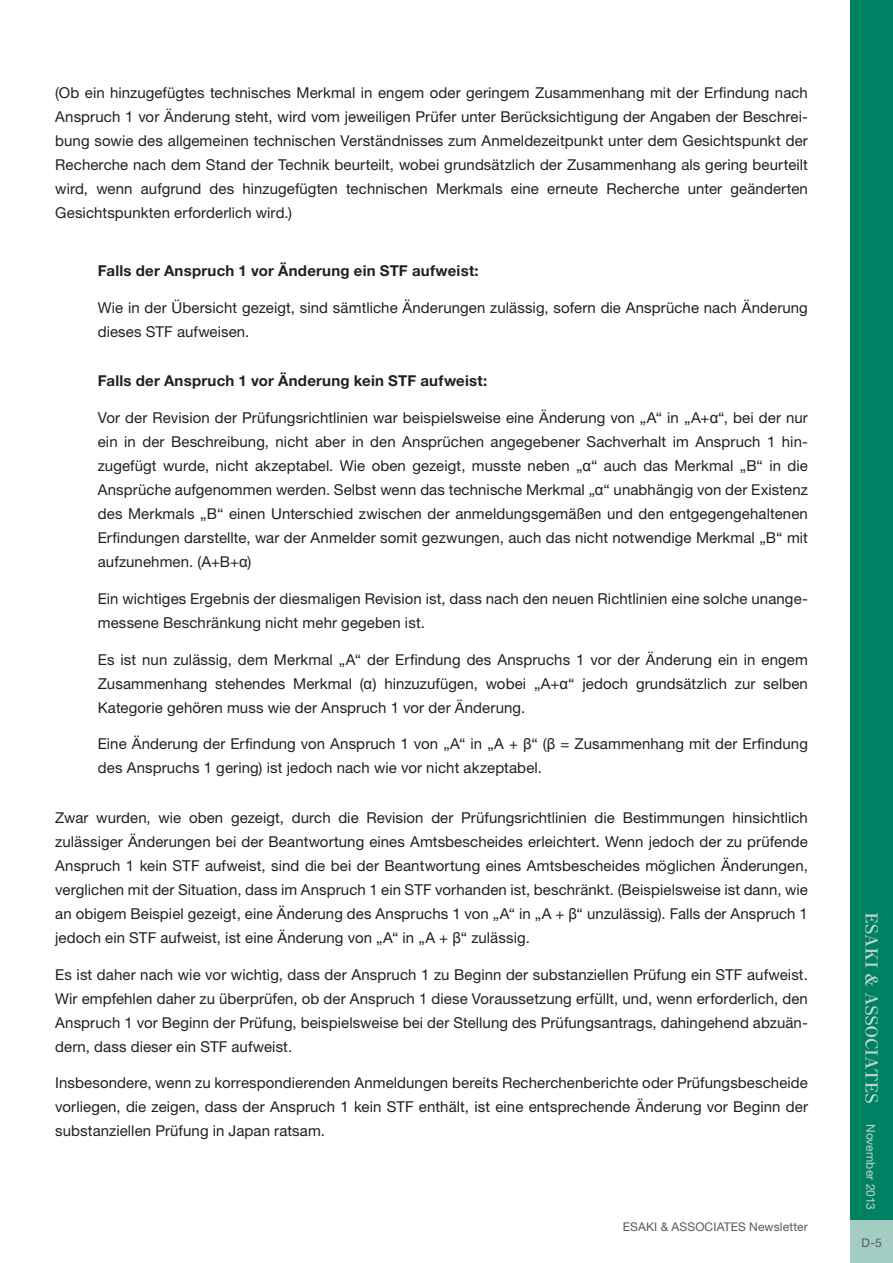
<style>
.page{position:relative;width:893px;height:1263px;background:#fff}
.page>*{position:absolute;margin:0;border:0;box-sizing:border-box;transform-origin:0 0}
.t1{font:15px/24px "Helvetica Neue LT Pro";letter-spacing:.005em;color:#231f20;text-align:justify}
.t2{font:700 15px "Helvetica Neue LT Pro";letter-spacing:.015em;color:#231f20}
.t3{font:12px "Helvetica Neue LT Pro";letter-spacing:.015em;color:#57585a}
.t4{font:12px "Helvetica Neue LT Pro";letter-spacing:.005em;color:#bcd6cd}
.s1{font-family:"Arial"}
</style>
<div class="page">
<div style="left:850px;top:0;width:43px;height:1263px;background:#008164"></div>
<div style="left:850px;top:1220px;width:43px;height:43px;background:#a3ccc2"></div>
<svg style="left:865px;top:913px;width:13px;height:54px"></svg>
<svg style="left:865px;top:974px;width:13px;height:12px"></svg>
<svg style="left:865px;top:993px;width:13px;height:110px"></svg>
<p class="t1" style="left:55px;top:80px;width:754px">(Ob ein hinzugefügtes technisches Merkmal in engem oder geringem Zusammenhang mit der Erfindung nach Anspruch 1 vor Änderung steht, wird vom jeweiligen Prüfer unter Berücksichtigung der Angaben der Beschrei&shy;bung sowie des allgemeinen technischen Verständnisses zum Anmeldezeitpunkt unter dem Gesichtspunkt der Recherche nach dem Stand der Technik beurteilt, wobei grundsätzlich der Zusammenhang als gering beurteilt wird, wenn aufgrund des hinzugefügten technischen Merkmals eine erneute Recherche unter geänderten Gesichtspunkten erforderlich wird.)</p>
<p class="t2" style="left:98px;top:261px;width:382px">Falls der Anspruch 1 vor Änderung ein STF aufweist:</p>
<p class="t1" style="left:98px;top:295px;width:712px">Wie in der Übersicht gezeigt, sind sämtliche Änderungen zulässig, sofern die Ansprüche nach Änderung dieses STF aufweisen.</p>
<p class="t2" style="left:98px;top:372px;width:391px">Falls der Anspruch 1 vor Änderung kein STF aufweist:</p>
<p class="t1" style="left:98px;top:405px;width:712px">Vor der Revision der Prüfungsrichtlinien war beispielsweise eine Änderung von „A“ in „A+<span class="s1">α</span>“, bei der nur ein in der Beschreibung, nicht aber in den Ansprüchen angegebener Sachverhalt im Anspruch 1 hin&shy;zugefügt wurde, nicht akzeptabel. Wie oben gezeigt, musste neben „<span class="s1">α</span>“ auch das Merkmal „B“ in die Ansprüche aufgenommen werden. Selbst wenn das technische Merkmal „<span class="s1">α</span>“ unabhängig von der Existenz des Merkmals „B“ einen Unterschied zwischen der anmeldungsgemäßen und den entgegengehaltenen Erfindungen darstellte, war der Anmelder somit gezwungen, auch das nicht notwendige Merkmal „B“ mit aufzunehmen. (A+B+<span class="s1">α</span>)</p>
<p class="t1" style="left:98px;top:586px;width:712px">Ein wichtiges Ergebnis der diesmaligen Revision ist, dass nach den neuen Richtlinien eine solche unange&shy;messene Beschränkung nicht mehr gegeben ist.</p>
<p class="t1" style="left:98px;top:647px;width:712px">Es ist nun zulässig, dem Merkmal „A“ der Erfindung des Anspruchs 1 vor der Änderung ein in engem Zusammenhang stehendes Merkmal (<span class="s1">α)</span> hinzuzufügen, wobei „A+<span class="s1">α</span>“ jedoch grundsätzlich zur selben Kategorie gehören muss wie der Anspruch 1 vor der Änderung.</p>
<p class="t1" style="left:98px;top:732px;width:712px">Eine Änderung der Erfindung von Anspruch 1 von „A“ in „A + <span class="s1">β</span>“ (<span class="s1">β</span> = Zusammenhang mit der Erfindung des Anspruchs 1 gering) ist jedoch nach wie vor nicht akzeptabel.</p>
<p class="t1" style="left:55px;top:805px;width:754px">Zwar wurden, wie oben gezeigt, durch die Revision der Prüfungsrichtlinien die Bestimmungen hinsichtlich zulässiger Änderungen bei der Beantwortung eines Amtsbescheides erleichtert. Wenn jedoch der zu prüfende Anspruch 1 kein STF aufweist, sind die bei der Beantwortung eines Amtsbescheides möglichen Änderungen, verglichen mit der Situation, dass im Anspruch 1 ein STF vorhanden ist, beschränkt. (Beispielsweise ist dann, wie an obigem Beispiel gezeigt, eine Änderung des Anspruchs 1 von „A“ in „A + <span class="s1">β</span>“ unzulässig). Falls der Anspruch 1 jedoch ein STF aufweist, ist eine Änderung von „A“ in „A + <span class="s1">β</span>“ zulässig.</p>
<p class="t1" style="left:55px;top:962px;width:754px">Es ist daher nach wie vor wichtig, dass der Anspruch 1 zu Beginn der substanziellen Prüfung ein STF aufweist.<br>Wir empfehlen daher zu überprüfen, ob der Anspruch 1 diese Voraussetzung erfüllt, und, wenn erforderlich, den Anspruch 1 vor Beginn der Prüfung, beispielsweise bei der Stellung des Prüfungsantrags, dahingehend abzuän&shy;dern, dass dieser ein STF aufweist.</p>
<p class="t1" style="left:55px;top:1071px;width:754px">Insbesondere, wenn zu korrespondierenden Anmeldungen bereits Recherchenberichte oder Prüfungsbescheide vorliegen, die zeigen, dass der Anspruch 1 kein STF enthält, ist eine entsprechende Änderung vor Beginn der substanziellen Prüfung in Japan ratsam.</p>
<p class="t3" style="left:623px;top:1219px;width:187px">ESAKI &amp; ASSOCIATES Newsletter</p>
<p class="t4" style="left:878px;top:1124px;width:87px;rotate:90deg">November 2013</p>
<p class="t3" style="left:861px;top:1235px;width:22px">D-5</p>
</div>
